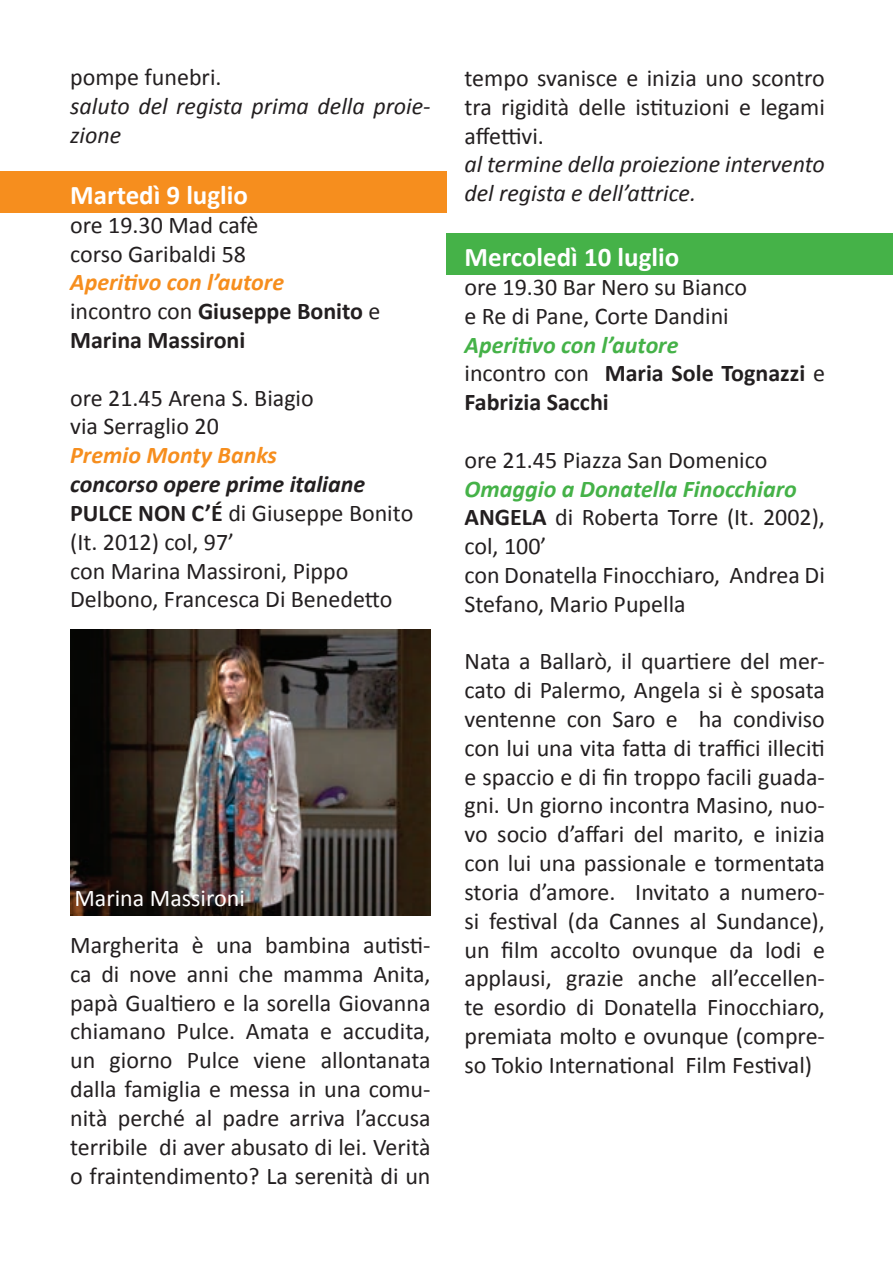
<style>
.page{position:relative;width:893px;height:1276px;background:#fff}
.page>*{position:absolute;margin:0;border:0;box-sizing:border-box;transform-origin:0 0}
.t1{font:700 27px "Calibri";color:#fff}
.t2{font:24px/28.8px "Calibri";color:#231f20}
.t3{font:700 24px/28.8px "Calibri";color:#231f20}
.t4{font:italic 24px/28.8px "Calibri";color:#231f20}
.t5{font:italic 700 24px "Calibri";color:#f68e1e}
.t6{font:24px "Calibri";color:#fff}
.s1{font-style:italic;color:#f68e1e}
.s2{font-weight:400}
.s3{font-weight:700;font-style:italic}
.s4{font-weight:700}
.s5{font-style:italic;color:#45b248}
.s6{font-weight:700;font-style:italic;color:#45b248}
</style>
<div class="page">
<img style="left:70px;top:629px;width:361px;height:287px">
<div style="left:446px;top:234px;width:447px;height:41px;background:#45b248"></div>
<div style="left:0;top:172px;width:446px;height:41px;background:#f68e1e"></div>
<p class="t2" style="left:70px;top:63px;width:153px">pompe funebri.</p>
<p class="t4" style="left:70px;top:91px;width:362px">saluto del regista prima della proie&shy;zione</p>
<p class="t1" style="left:70px;top:178px;width:179px">Martedì 9 luglio</p>
<p class="t2" style="left:70px;top:210px;width:190px">ore 19.30 Mad cafè corso Garibaldi 58</p>
<p class="t3" style="left:70px;top:268px;width:312px"><span class="s1">Aperitivo con l’autore<br></span><span class="s2">incontro con</span> Giuseppe Bonito <span class="s2">e<br></span>Marina Massironi</p>
<p class="t2" style="left:70px;top:383px;width:245px">ore 21.45 Arena S. Biagio via Serraglio 20</p>
<p class="t5" style="left:70px;top:440px;width:208px">Premio Monty Banks</p>
<p class="t2" style="left:70px;top:470px;width:345px"><span class="s3">concorso opere prime italiane<br></span><span class="s4">PULCE NON C’É</span> di Giuseppe Bonito (It. 2012) col, 97’<br>con Marina Massironi, Pippo<br>Delbono, Francesca Di Benedetto</p>
<p class="t6" style="left:74px;top:883px;width:172px">Marina Massironi</p>
<p class="t2" style="left:70px;top:930px;width:362px;text-align:justify">Margherita è una bambina autisti&shy;ca di nove anni che mamma Anita, papà Gualtiero e la sorella Giovanna chiamano Pulce. Amata e accudita, un giorno Pulce viene allontanata dalla famiglia e messa in una comu&shy;nità perché al padre arriva l’accusa terribile di aver abusato di lei. Verità o fraintendimento? La serenità di un</p>
<p class="t2" style="left:464px;top:64px;width:362px;text-align:justify">tempo svanisce e inizia uno scontro tra rigidità delle istituzioni e legami affettivi.</p>
<p class="t4" style="left:464px;top:149px;width:362px">al termine della proiezione intervento del regista e dell’attrice.</p>
<p class="t1" style="left:464px;top:240px;width:216px">Mercoledì 10 luglio</p>
<p class="t2" style="left:464px;top:273px;width:284px">ore 19.30 Bar Nero su Bianco e Re di Pane, Corte Dandini</p>
<p class="t3" style="left:464px;top:330px;width:362px"><span class="s5">Aperitivo con l’autore<br></span><span class="s2">incontro con</span> Maria Sole Tognazzi <span class="s2">e<br></span>Fabrizia Sacchi</p>
<p class="t2" style="left:464px;top:445px;width:304px">ore 21.45 Piazza San Domenico</p>
<p class="t2" style="left:464px;top:474px;width:362px"><span class="s6">Omaggio a Donatella Finocchiaro<br></span><span class="s4">ANGELA</span> di Roberta Torre (It. 2002), col, 100’<br>con Donatella Finocchiaro, Andrea Di<br>Stefano, Mario Pupella</p>
<p class="t2" style="left:464px;top:647px;width:362px;text-align:justify">Nata a Ballarò, il quartiere del mer&shy;cato di Palermo, Angela si è sposata ventenne con Saro e ha condiviso con lui una vita fatta di traffici illeciti e spaccio e di fin troppo facili guada&shy;gni. Un giorno incontra Masino, nuo&shy;vo socio d’affari del marito, e inizia con lui una passionale e tormentata storia d’amore. Invitato a numero&shy;si festival (da Cannes al Sundance), un film accolto ovunque da lodi e applausi, grazie anche all’eccellen&shy;te esordio di Donatella Finocchiaro, premiata molto e ovunque (compre&shy;so Tokio International Film Festival)</p>
</div>
